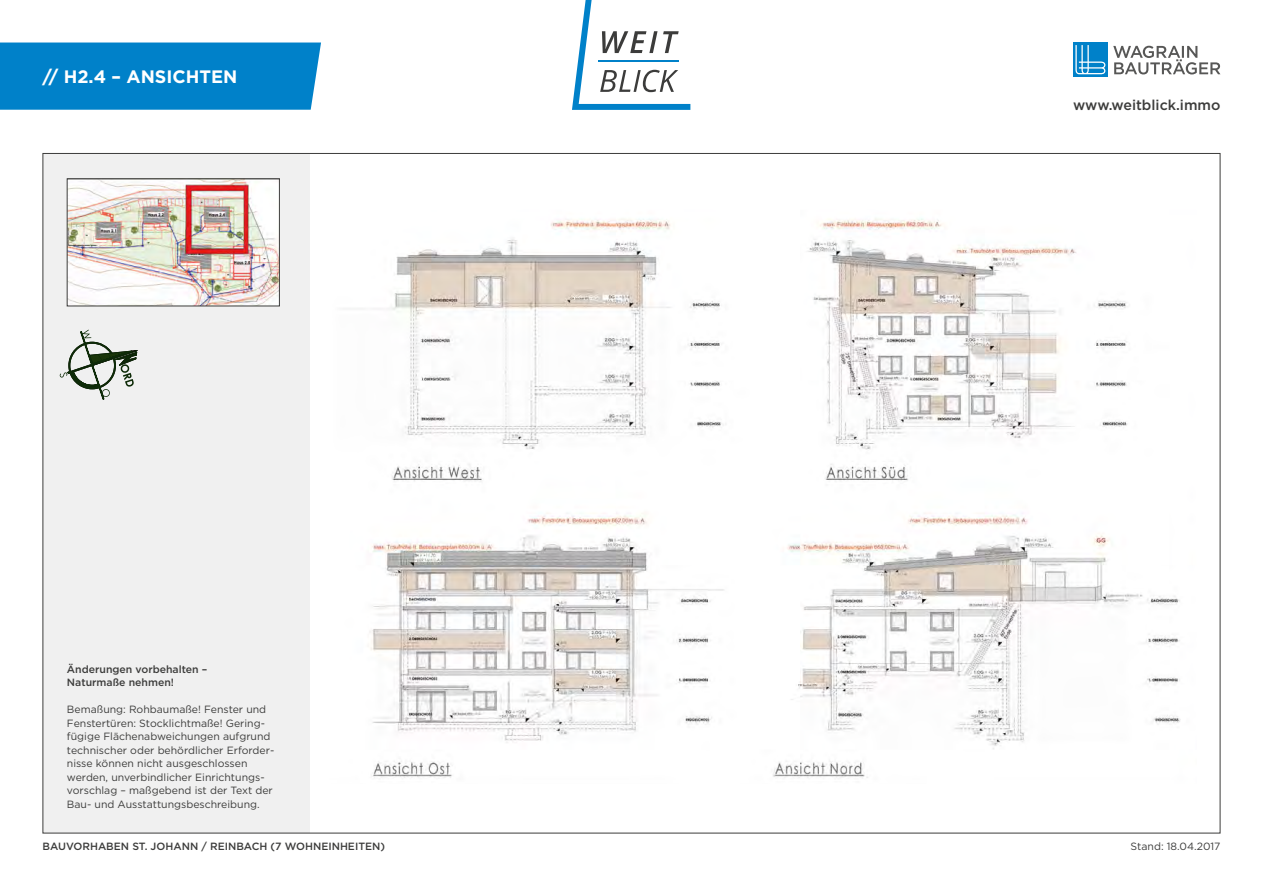
<style>
.page{position:relative;width:1263px;height:893px;background:#fff}
.page>*{position:absolute;margin:0;border:0;box-sizing:border-box;transform-origin:0 0}
.t1{font:700 18px "Gotham";color:#fff}
.t2{font:500 14.25px "Gotham";color:#3c3c3b}
.t3{font:10.5px/13.5px "Gotham";color:#3c3c3b}
.t4{font:500 10.5px/13.5px "Gotham";color:#3c3c3b}
</style>
<div class="page">
<div style="left:0;top:43px;width:321px;height:67px;background:#0081c9"></div>
<svg style="left:572px;top:0;width:118px;height:110px"></svg>
<svg style="left:1113px;top:46px;width:107px;height:28px"></svg>
<svg style="left:1073px;top:43px;width:34px;height:34px"></svg>
<svg style="left:1075px;top:45px;width:30px;height:29px"></svg>
<div style="left:43px;top:153px;width:266px;height:680px;background:#f0f0f0"></div>
<img style="left:69px;top:181px;width:209px;height:123px">
<svg style="left:60px;top:330px;width:77px;height:69px"></svg>
<img style="left:369px;top:218px;width:812px;height:560px">
<h1 class="t1" style="left:43px;top:65px;width:196px">// H2.4 – ANSICHTEN</h1>
<p class="t4" style="left:67px;top:662px;width:142px">Änderungen vorbehalten –<br>Naturmaße nehmen!</p>
<p class="t3" style="left:67px;top:703px;width:209px">Bemaßung: Rohbaumaße! Fenster und Fenstertüren: Stocklichtmaße! Gering - fügige Flächenabweichungen aufgrund technischer oder be hördlicher Erforder - nisse können nicht ausgeschlossen werden, unverbindlicher Einrichtungs - vorschlag – maßgebend ist der Text der Bau- und Ausstattungsbeschreibung.</p>
<h2 class="t2" style="left:1073px;top:96px;width:149px">www.weitblick.immo</h2>
<p class="t4" style="left:43px;top:840px;width:344px">BAUVORHABEN ST. JOHANN / REINBACH (7 WOHNEINHEITEN)</p>
<p class="t3" style="left:1130px;top:840px;width:91px">Stand: 18.04.2017</p>
</div>
